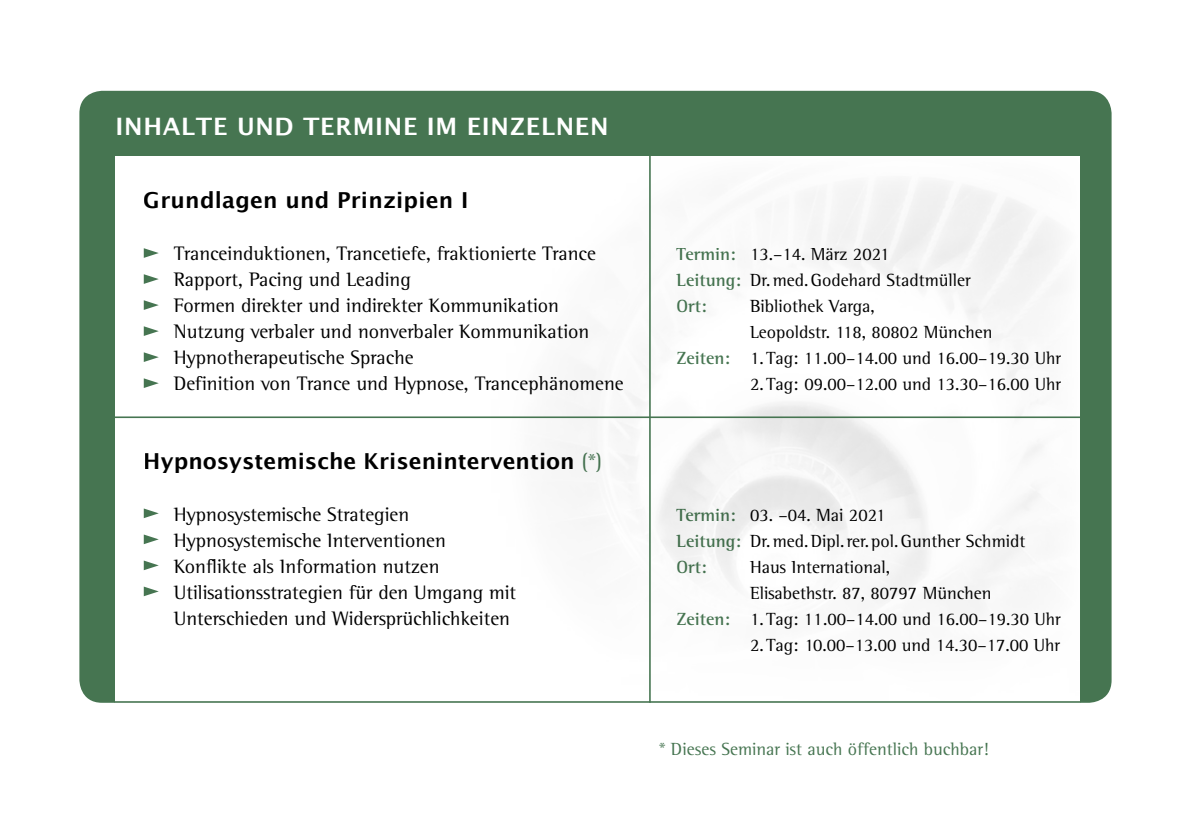
<style>
.page{position:relative;width:1191px;height:840px;background:#fff}
.page>*{position:absolute;margin:0;border:0;box-sizing:border-box;transform-origin:0 0}
.t1{font:700 24px "Lucida Grande";letter-spacing:.03em;color:#fff}
.t2{font:700 22px "Lucida Grande";color:#000}
.t3{font:20px/26px "Rotis Semi Serif";color:#000}
.t4{font:18px/26px "Rotis Semi Serif";color:#000}
.t5{font:18px "Rotis Semi Serif";color:#467551}
.s1{font-weight:700;color:#467551}
.s2{font-family:"Rotis Semi Serif";font-weight:400;color:#467551}
</style>
<div class="page">
<div style="left:79px;top:91px;width:1032px;height:611px;background:#467551;border-radius:23px"></div>
<div style="left:116px;top:156px;width:964px;height:546px;background:#fff"></div>
<hr style="left:649px;top:154px;width:2px;height:548px;background:#467551">
<hr style="left:115px;top:416px;width:965px;height:2px;background:#467551">
<hr style="left:115px;top:700px;width:965px;height:2px;background:#467551">
<svg style="left:144px;top:248px;width:15px;height:10px"></svg>
<svg style="left:144px;top:274px;width:15px;height:10px"></svg>
<svg style="left:144px;top:300px;width:15px;height:10px"></svg>
<svg style="left:144px;top:326px;width:15px;height:10px"></svg>
<svg style="left:144px;top:352px;width:15px;height:10px"></svg>
<svg style="left:144px;top:378px;width:15px;height:10px"></svg>
<svg style="left:144px;top:508px;width:15px;height:10px"></svg>
<svg style="left:144px;top:534px;width:15px;height:10px"></svg>
<svg style="left:144px;top:560px;width:15px;height:10px"></svg>
<svg style="left:144px;top:586px;width:15px;height:10px"></svg>
<p class="t1" style="left:116px;top:107px;width:28px">Inha</p>
<p class="t1" style="left:181px;top:107px;width:156px">lte un d Termine</p>
<p class="t1" style="left:427px;top:107px;width:146px">im Einzelnen</p>
<p class="t2" style="left:144px;top:182px;width:326px">Grundlagen und Prinzipien I</p>
<p class="t3" style="left:174px;top:240px;width:451px">Tranceinduktionen, Trancetiefe, fraktionierte Trance Rapport, Pacing und Leading<br>Formen direkter und indirekter Kommunikation Nutzung verbaler und nonverbaler Kommunikation Hypnotherapeutische Sprache<br>Definition von Trance und Hypnose, Trancephänomene</p>
<p class="t4" style="left:676px;top:241px;width:296px"><span class="s1">Termin:</span> 13.–14. März 2021<br><span class="s1">Leitung:</span> Dr.med.Godehard Stadtmüller<br><span class="s1">Ort:</span></p>
<p class="t4" style="left:750px;top:293px;width:126px">Bibliothek Varga,</p>
<p class="t4" style="left:750px;top:319px;width:244px">Leopoldstr. 118, 80802 München</p>
<p class="t4" style="left:676px;top:345px;width:386px"><span class="s1">Zeiten:</span> 1.Tag: 11.00–14.00 und 16.00–19.30 Uhr</p>
<p class="t4" style="left:750px;top:371px;width:312px">2.Tag: 09.00–12.00 und 13.30–16.00 Uhr</p>
<p class="t2" style="left:144px;top:442px;width:459px">Hypnosystemische Krisenintervention <span class="s2">(*)</span></p>
<p class="t3" style="left:174px;top:500px;width:344px">Hypnosystemische Strategien Hypnosystemische Interventionen Konflikte als Information nutzen Utilisationsstrategien für den Umgang mit Unterschieden und Widersprüchlichkeiten</p>
<p class="t4" style="left:676px;top:501px;width:350px"><span class="s1">Termin:</span> 03. –04. Mai 2021<br><span class="s1">Leitung:</span> Dr.med.Dipl.rer.pol.Gunther Schmidt<br><span class="s1">Ort:</span></p>
<p class="t4" style="left:750px;top:553px;width:142px">Haus International,</p>
<p class="t4" style="left:750px;top:579px;width:243px">Elisabethstr. 87, 80797 München</p>
<p class="t4" style="left:676px;top:605px;width:386px"><span class="s1">Zeiten:</span> 1.Tag: 11.00–14.00 und 16.00–19.30 Uhr</p>
<p class="t4" style="left:750px;top:631px;width:311px">2.Tag: 10.00–13.00 und 14.30–17.00 Uhr</p>
<p class="t5" style="left:659px;top:737px;width:331px">* Dieses Seminar ist auch öffentlich buchbar!</p>
</div>
